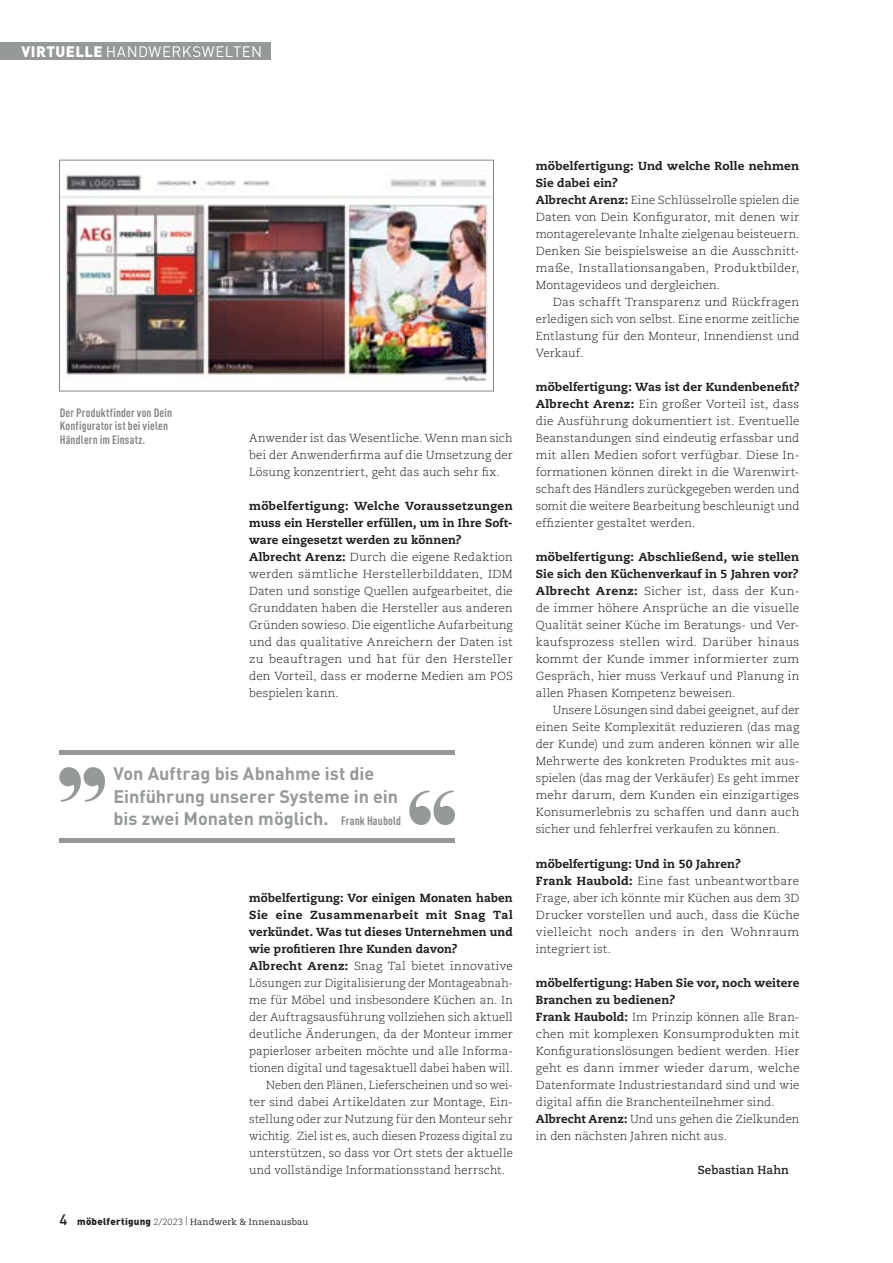
<style>
.page{position:relative;width:893px;height:1263px;background:#fff}
.page>*{position:absolute;margin:0;border:0;box-sizing:border-box;transform-origin:0 0}
.t1{font:700 18px/22.5px "DIN Pro";color:#96999a}
.t2{font:15px "DIN Pro";letter-spacing:.035em;color:#fff}
.t3{font:700 condensed 12px/13.5px "DIN Pro";letter-spacing:.015em;color:#848788}
.t4{font:300 11.7px/17px "Caecilia LT Pro 45";letter-spacing:.01em;color:#231f20;text-align:justify}
.t5{font:800 11.7px/17px "Caecilia LT Pro 85";letter-spacing:.01em;color:#231f20}
.t6{font:300 11.7px "Caecilia LT Pro 45";letter-spacing:.01em;color:#231f20;scale:.96 1}
.t7{font:700 11.7px "Caecilia LT Pro 75";letter-spacing:.005em;color:#231f20}
.t8{font:9px "Caecilia LT Pro 55 Roman";letter-spacing:.02em;color:#231f20}
.s1{font-weight:900}
.s2{font-family:"Caecilia LT Pro 85";font-weight:800}
.s3{font-stretch:condensed;font-size:12px;color:#848788}
.s4{font-family:"DIN Pro";font-weight:500;font-size:15px}
.s5{font-family:"DIN Pro";font-weight:900;font-size:9.75px}
.s6{font-family:"Caecilia LT Pro 45";font-weight:300}
</style>
<div class="page">
<img style="left:61px;top:174px;width:431px;height:208px">
<div style="left:59px;top:160px;width:435px;height:231px;border:1px solid #848788"></div>
<svg style="left:409px;top:790px;width:46px;height:35px"></svg>
<svg style="left:59px;top:767px;width:46px;height:35px"></svg>
<hr style="left:59px;top:750px;width:396px;height:4px;background:#96999a">
<hr style="left:59px;top:838px;width:396px;height:4px;background:#96999a">
<div style="left:0;top:43px;width:271px;height:17px;background:#96999a"></div>
<p class="t2" style="left:21px;top:40px;width:242px"><span class="s1">VIRTUELLE</span> HANDWERKSWELTEN</p>
<p class="t3" style="left:60px;top:405px;width:114px">Der Produktfinder von Dein<br>Konfigurator ist bei vielen<br>Händlern im Einsatz.</p>
<p class="t4" style="left:249px;top:429px;width:265px">Anwender ist das Wesentliche. Wenn man sich bei der Anwenderfirma auf die Umsetzung der Lösung konzentriert, geht das auch sehr fix.</p>
<p class="t5" style="left:249px;top:497px;width:265px;text-align:justify">möbelfertigung: Welche Voraussetzungen muss ein Hersteller erfüllen, um in Ihre Soft&shy;ware eingesetzt werden zu können?</p>
<p class="t4" style="left:249px;top:549px;width:265px"><span class="s2">Albrecht Arenz:</span> Durch die eigene Redaktion werden sämtliche Herstellerbilddaten, IDM Daten und sonstige Quellen aufgearbeitet, die Grunddaten haben die Hersteller aus anderen Gründen sowieso. Die eigentliche Aufarbeitung und das qualitative Anreichern der Daten ist zu beauftragen und hat für den Hersteller den Vorteil, dass er moderne Medien am POS bespielen kann.</p>
<h1 class="t1" style="left:114px;top:760px;width:289px">Von Auftrag bis Abnahme ist die<br>Einführung unserer Systeme in ein bis zwei Monaten möglich. <span class="s3">Frank Haubold</span></h1>
<p class="t5" style="left:249px;top:889px;width:265px;text-align:justify">möbelfertigung: Vor einigen Monaten haben Sie eine Zusammenarbeit mit Snag Tal verkündet. Was tut dieses Unternehmen und wie profitieren Ihre Kunden davon?</p>
<p class="t4" style="left:249px;top:957px;width:265px"><span class="s2">Albrecht Arenz:</span> Snag Tal bietet innovative</p>
<p class="t6" style="left:249px;top:975px;width:276px">Lösungen zur Digitalisierung der Montageabnah-</p>
<p class="t4" style="left:249px;top:991px;width:265px">me für Möbel und insbesondere Küchen an. In</p>
<p class="t4" style="left:249px;top:1008px;width:265px">der Auftragsausführung vollziehen sich aktuell</p>
<p class="t4" style="left:249px;top:1025px;width:265px">deutliche Änderungen, da der Monteur immer</p>
<p class="t4" style="left:249px;top:1042px;width:265px">papierloser arbeiten möchte und alle Informa-</p>
<p class="t4" style="left:249px;top:1059px;width:265px">tionen digital und tagesaktuell dabei haben will.</p>
<p class="t6" style="left:266px;top:1077px;width:258px">Neben den Plänen, Lieferscheinen und so wei-</p>
<p class="t4" style="left:249px;top:1093px;width:265px">ter sind dabei Artikeldaten zur Montage, Ein-</p>
<p class="t4" style="left:249px;top:1110px;width:265px">stellung oder zur Nutzung für den Monteur sehr</p>
<p class="t6" style="left:249px;top:1128px;width:276px">wichtig. Ziel ist es, auch diesen Prozess digital zu</p>
<p class="t4" style="left:249px;top:1144px;width:265px">unterstützen, so dass vor Ort stets der aktuelle</p>
<p class="t4" style="left:249px;top:1161px;width:257px">und vollständige Informationsstand herrscht.</p>
<p class="t8" style="left:60px;top:1215px;width:250px"><span class="s4">4</span> <span class="s5">möbelfertigung</span> <span class="s6">2/2023 </span><sup>|</sup> Handwerk &amp; Innenausbau</p>
<p class="t5" style="left:536px;top:157px;width:265px">möbelfertigung: Und welche Rolle nehmen<br>Sie dabei ein?</p>
<p class="t4" style="left:536px;top:191px;width:265px"><span class="s2">Albrecht Arenz:</span> Eine Schlüsselrolle spielen die Daten von Dein Konfigurator, mit denen wir montagerelevante Inhalte zielgenau beisteuern.<br>Denken Sie beispielsweise an die Ausschnitt&shy;maße, Installationsangaben, Produktbilder, Montagevideos und dergleichen.</p>
<p class="t4" style="left:536px;top:293px;width:265px;text-indent:17px">Das schafft Transparenz und Rückfragen erledigen sich von selbst. Eine enorme zeitliche Entlastung für den Monteur, Innendienst und Verkauf.</p>
<p class="t5" style="left:536px;top:378px;width:265px">möbelfertigung: Was ist der Kundenbenefit?</p>
<p class="t4" style="left:536px;top:395px;width:265px"><span class="s2">Albrecht Arenz:</span> Ein großer Vorteil ist, dass die Ausführung dokumentiert ist. Eventuelle Beanstandungen sind eindeutig erfassbar und mit allen Medien sofort verfügbar. Diese In&shy;formationen können direkt in die Warenwirt&shy;schaft des Händlers zurückgegeben werden und somit die weitere Bearbeitung beschleunigt und effizienter gestaltet werden.</p>
<p class="t5" style="left:536px;top:548px;width:265px">möbelfertigung: Abschließend, wie stellen<br>Sie sich den Küchenverkauf in 5 Jahren vor?</p>
<p class="t4" style="left:536px;top:583px;width:265px"><span class="s2">Albrecht Arenz:</span> Sicher ist, dass der Kun&shy;de immer höhere Ansprüche an die visuelle Qualität seiner Küche im Beratungs- und Ver&shy;kaufsprozess stellen wird. Darüber hinaus kommt der Kunde immer informierter zum Gespräch, hier muss Verkauf und Planung in allen Phasen Kompetenz beweisen.</p>
<p class="t4" style="left:536px;top:702px;width:265px;text-indent:17px">Unsere Lösungen sind dabei geeignet, auf der einen Seite Komplexität reduzieren (das mag der Kunde) und zum anderen können wir alle Mehrwerte des konkreten Produktes mit aus&shy;spielen (das mag der Verkäufer) Es geht immer mehr darum, dem Kunden ein einzigartiges Konsumerlebnis zu schaffen und dann auch sicher und fehlerfrei verkaufen zu können.</p>
<p class="t5" style="left:536px;top:854px;width:207px">möbelfertigung: Und in 50 Jahren?</p>
<p class="t4" style="left:536px;top:872px;width:265px"><span class="s2">Frank Haubold:</span> Eine fast unbeantwortbare Frage, aber ich könnte mir Küchen aus dem 3D Drucker vorstellen und auch, dass die Küche vielleicht noch anders in den Wohnraum integriert ist.</p>
<p class="t5" style="left:536px;top:974px;width:265px">möbelfertigung: Haben Sie vor, noch weitere<br>Branchen zu bedienen?</p>
<p class="t4" style="left:536px;top:1008px;width:265px;text-align:left"><span class="s2">Frank Haubold:</span> Im Prinzip können alle Bran&shy;chen mit komplexen Konsumprodukten mit Konfigurationslösungen bedient werden. Hier geht es dann immer wieder darum, welche Datenformate Industriestandard sind und wie digital affin die Branchenteilnehmer sind.<br><span class="s2">Albrecht Arenz:</span> Und uns gehen die Zielkunden in den nächsten Jahren nicht aus.</p>
<p class="t7" style="left:698px;top:1161px;width:92px">Sebastian Hahn</p>
</div>
